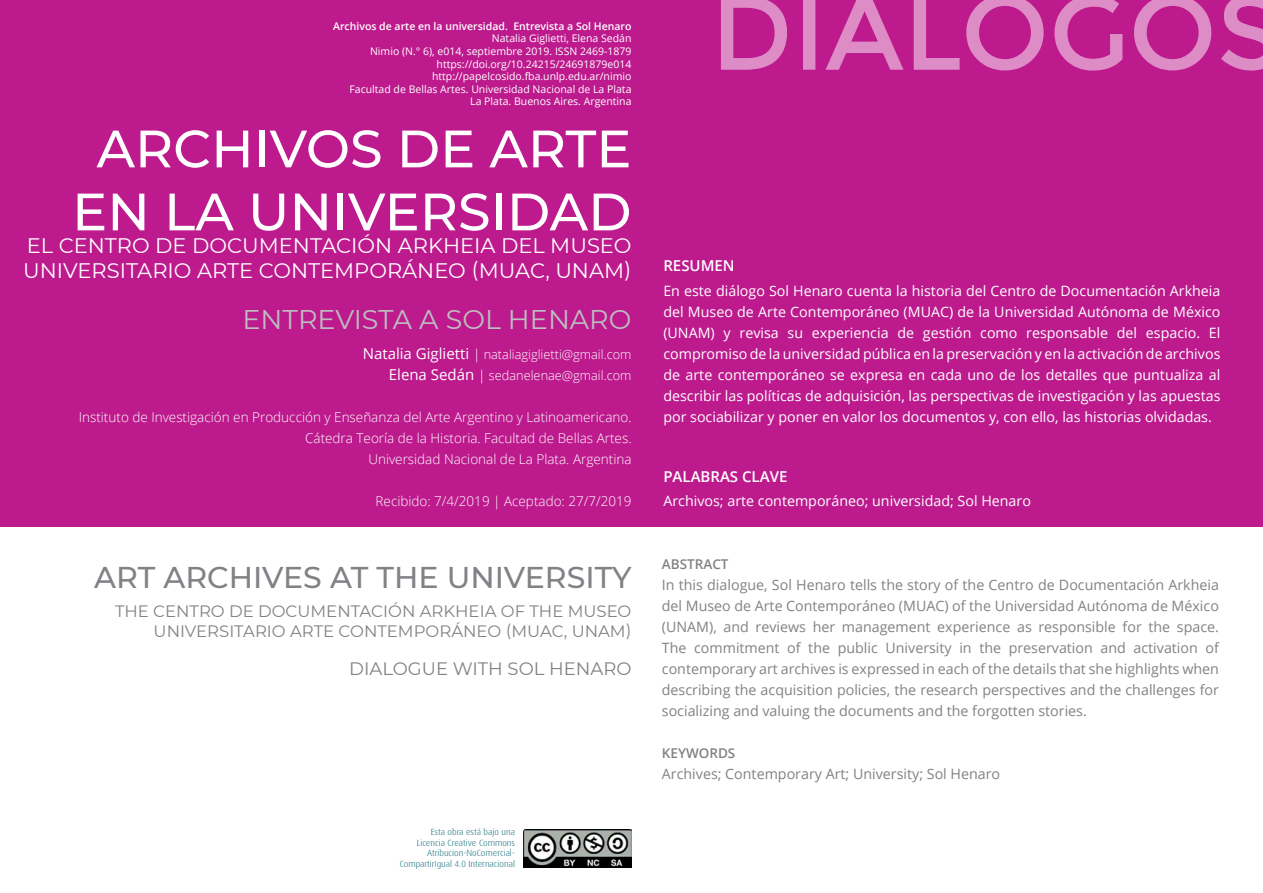
<style>
.page{position:relative;width:1263px;height:893px;background:#fff}
.page>*{position:absolute;margin:0;border:0;box-sizing:border-box;transform-origin:0 0}
.t1{font:500 52.5px/63px "Montserrat";color:#fff;text-align:center}
.t2{font:500 30px "Montserrat";color:#808285}
.t3{font:27px "Montserrat";color:#bcbec0}
.t4{font:21px/25.2px "Montserrat";color:#fff}
.t5{font:18px "Montserrat";color:#808285}
.t6{font:16.5px/19.8px "Montserrat";color:#808285}
.t7{font:600 15px "Open Sans";color:#fff}
.t8{font:14.25px/21px "Open Sans";color:#fff;text-align:justify}
.t9{font:14.25px/21px "Open Sans";color:#808285;text-align:justify}
.t10{font:300 13.5px/21px "Open Sans";color:#fff;text-align:right}
.t11{font:600 13.5px "Open Sans";color:#808285}
.t12{font:300 12.75px/21px "Open Sans";color:#fff;text-align:right}
.t13{font:10.5px/12.6px "Open Sans";color:#fff;text-align:right}
.t14{font:600 10.5px "Open Sans";color:#fff}
.t15{font:300 9px/10.8px "Dax";color:#086475;text-align:right}
.s1{font-weight:400;font-size:15px}
.s2{font-size:13.5px}
</style>
<div class="page">
<div style="left:0;top:0;width:1263px;height:527px;background:#bd1a8d"></div>
<svg style="left:721px;top:0;width:542px;height:71px"></svg>
<img style="left:523px;top:830px;width:108px;height:37px">
<p class="t14" style="left:333px;top:19px;width:300px">Archivos de arte en la universidad. Entrevista a Sol Henaro</p>
<p class="t13" style="left:350px;top:32px;width:283px">Natalia Giglietti, Elena Sedán<br>Nimio (N.° 6), e014, septiembre 2019. ISSN 2469-1879 https://doi.org/10.24215/24691879e014 http://papelcosido.fba.unlp.edu.ar/nimio<br>Facultad de Bellas Artes. Universidad Nacional de La Plata La Plata. Buenos Aires. Argentina</p>
<h1 class="t1" style="left:72px;top:115px;width:561px">ARCHIVOS DE ARTE<br>EN LA UNIVERSIDAD</h1>
<h3 class="t4" style="left:23px;top:232px;width:610px">EL CENTRO DE DOCUMENTACIÓN ARKHEIA DEL M USEO<br>UNIVERSITARIO ARTE CONTEMPORÁNEO (M UAC, UNAM</h3>
<h3 class="t4" style="left:624px;top:257px;width:9px">)</h3>
<h3 class="t3" style="left:243px;top:301px;width:390px">ENTREVISTA A SOL HE NARO</h3>
<p class="t12" style="left:363px;top:343px;width:270px"><span class="s1">Natalia Giglietti</span> <span class="s2">|</span> nataliagiglietti@gmail.com<br><span class="s1">Elena Sedán</span> <span class="s2">|</span> sedanelenae@gmail.com</p>
<p class="t10" style="left:79px;top:406px;width:554px">Instituto de Investigación en Producción y Enseñanza del Arte Argentino y Latinoamericano.<br>Cátedra Teoría de la Historia. Facultad de Bellas Artes.<br>Universidad Nacional de La Plata. Argentina</p>
<p class="t10" style="left:376px;top:490px;width:257px">Recibido: 7/4/2019 | Aceptado: 27/7/2019</p>
<h2 class="t2" style="left:94px;top:557px;width:539px">ART ARCHIVES AT THE U NIVERSITY</h2>
<p class="t6" style="left:115px;top:601px;width:12px">THE</p>
<p class="t6" style="left:153px;top:601px;width:480px">CENTRO DE DOCUMENTACIÓN ARKHEIA OF THE M USEO<br>UNIVERSITARIO ARTE CONTEMPORÁNEO (M UAC, UNAM</p>
<p class="t6" style="left:626px;top:621px;width:7px">)</p>
<p class="t5" style="left:349px;top:656px;width:284px">DIALOGUE WITH SOL HE NARO</p>
<p class="t15" style="left:400px;top:826px;width:117px">Esta obra está bajo una<br>Licencia Creative Commons<br>Atribucion-NoComercial-<br>CompartirIgual 4.0 Internacional</p>
<p class="t7" style="left:663px;top:255px;width:73px">Resumen</p>
<p class="t8" style="left:663px;top:280px;width:559px">En este diálogo Sol Henaro cuenta la historia del Centro de Documentación Arkheia del Museo de Arte Contemporáneo (MUAC) de la Universidad Autónoma de México (UNAM) y revisa su experiencia de gestión como responsable del espacio. El compromiso de la universidad pública en la preservación y en la activación de archivos de arte contemporáneo se expresa en cada uno de los detalles que puntualiza al describir las políticas de adquisición, las perspectivas de investigación y las apuestas por sociabilizar y poner en valor los documentos y, con ello, las historias olvidadas.</p>
<p class="t7" style="left:663px;top:466px;width:123px">Palabras clave</p>
<p class="t8" style="left:663px;top:490px;width:369px">Archivos; arte contemporáneo; universidad; Sol Henaro</p>
<p class="t11" style="left:662px;top:554px;width:68px">Abstract</p>
<p class="t9" style="left:662px;top:574px;width:559px">In this dialogue, Sol Henaro tells the story of the Centro de Documentación Arkheia del Museo de Arte Contemporáneo (MUAC) of the Universidad Autónoma de México (UNAM), and reviews her management experience as responsible for the space.<br>The commitment of the public University in the preservation and activation of contemporary art archives is expressed in each of the details that she highlights when describing the acquisition policies, the research perspectives and the challenges for socializing and valuing the documents and the forgotten stories.</p>
<p class="t11" style="left:662px;top:743px;width:74px">Keywords</p>
<p class="t9" style="left:662px;top:763px;width:340px">Archives; Contemporary Art; University; Sol Henaro</p>
</div>
